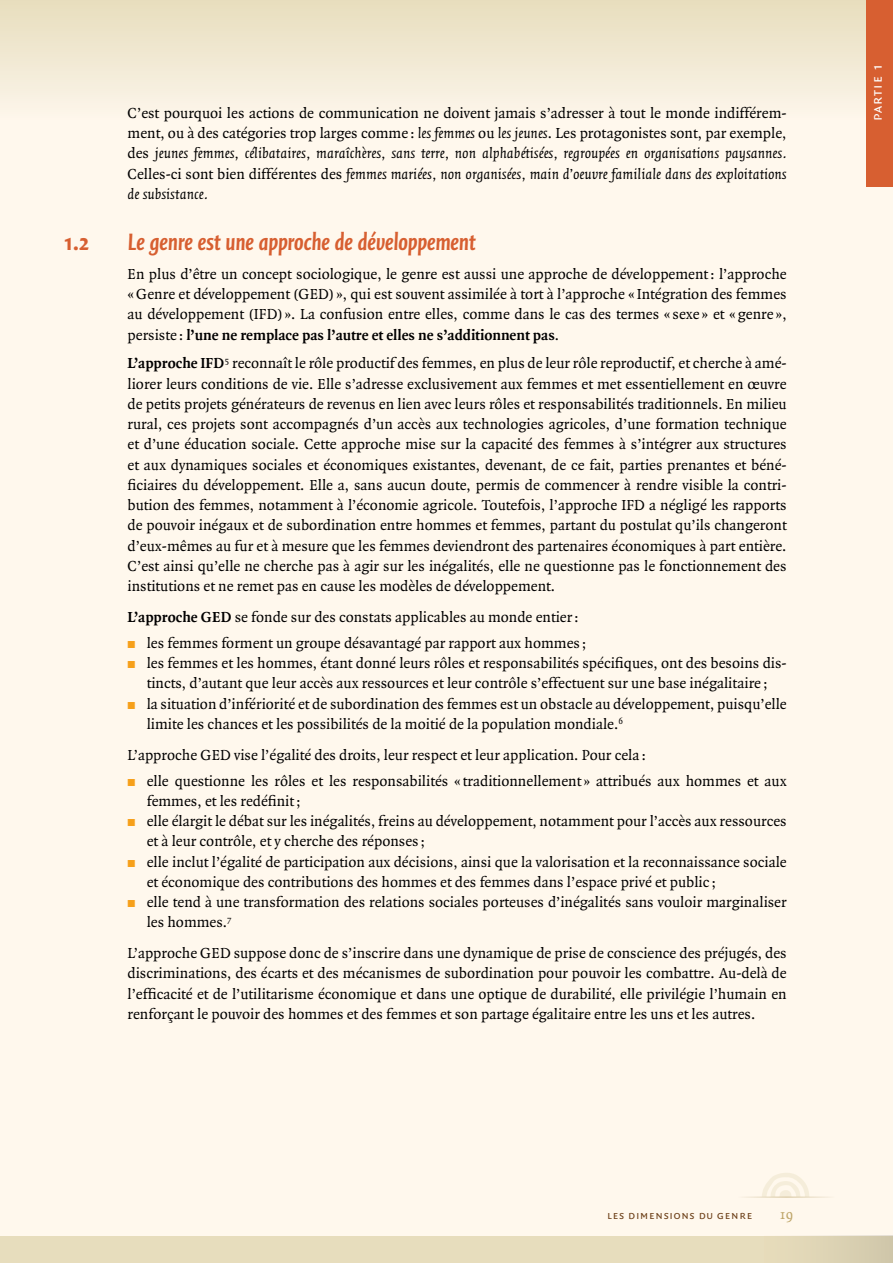
<style>
.page{position:relative;width:893px;height:1263px;background:#fff}
.page>*{position:absolute;margin:0;border:0;box-sizing:border-box;transform-origin:0 0}
.t1{font:italic 700 25.5px "Quadraat Sans Con";letter-spacing:-.01em;color:#d75f31}
.t2{font:700 25.5px "Quadraat Sans Con";color:#d75f31}
.t3{font:15.6px/20.2px "Quadraat";color:#000;text-align:justify}
.t4{font:italic 15.6px/20.2px "Quadraat";color:#000;text-align:justify}
.t5{font:15px "Quadraat Sans Caps";letter-spacing:.065em;color:#fff}
.t6{font:15px "Quadraat";color:#bea568}
.t7{font:12px "Quadraat Sans Caps";letter-spacing:.065em;color:#6e421b}
.s1{font-style:normal}
.s2{font-weight:700}
.s3{color:#f6a01a}
</style>
<div class="page">
<div style="left:0;top:35px;width:893px;height:1228px;background:#fff8ed"></div>
<div style="left:0;top:0;width:893px;height:121px;background:linear-gradient(to bottom,#e7ddbd,#fdf6ec)"></div>
<svg style="left:762px;top:1173px;width:47px;height:23px"></svg>
<hr style="left:737px;top:1196px;width:98px;height:1px;background:#fff">
<div style="left:0;top:1236px;width:893px;height:27px;background:#e5dbb8"></div>
<div style="left:764px;top:1235px;width:129px;height:28px;background:#ddd3b4"></div>
<div style="left:866px;top:0;width:27px;height:187px;background:#d75f31"></div>
<p class="t3" style="left:128px;top:103px;width:661px">C’est pourquoi les actions de communication ne doivent jamais s’adresser à tout le monde indifférem-</p>
<p class="t4" style="left:128px;top:123px;width:661px"><span class="s1">ment, ou à des catégories trop larges comme :</span> les femmes <span class="s1">ou</span> les jeunes<span class="s1">. Les protagonistes sont, par exemple, des</span> jeunes femmes, célibataires, maraîchères, sans terre, non alphabétisées, regroupées en organisations paysannes.<br><span class="s1">Celles-ci sont bien différentes des</span> femmes mariées, non organisées, main d’oeuvre familiale dans des exploitations de subsistance.</p>
<h1 class="t2" style="left:64px;top:227px;width:27px">1.2</h1>
<h1 class="t1" style="left:128px;top:228px;width:350px">Le genre est une approche de développement</h1>
<p class="t3" style="left:128px;top:264px;width:661px">En plus d’être un concept sociologique, le genre est aussi une approche de développement: l’approche «Genre et développement (GED) », qui est souvent assimilée à tort à l’approche « Intégration des femmes au développement (IFD) ». La confusion entre elles, comme dans le cas des termes « sexe » et «genre », persiste : <span class="s2">l’une ne remplace pas l’autre et elles ne s’additionnent pas</span>.</p>
<p class="t3" style="left:128px;top:354px;width:661px"><span class="s2">L’approche IFD</span><sup>5</sup> reconnaît le rôle productif des femmes, en plus de leur rôle reproductif, et cherche à amé&shy;liorer leurs conditions de vie. Elle s’adresse exclusivement aux femmes et met essentiellement en œuvre de petits projets générateurs de revenus en lien avec leurs rôles et responsabilités traditionnels. En milieu rural, ces projets sont accompagnés d’un accès aux technologies agricoles, d’une formation technique et d’une éducation sociale. Cette approche mise sur la capacité des femmes à s’intégrer aux structures et aux dynamiques sociales et économiques existantes, devenant, de ce fait, parties prenantes et béné&shy;ficiaires du développement. Elle a, sans aucun doute, permis de commencer à rendre visible la contri&shy;bution des femmes, notamment à l’économie agricole. Toutefois, l’approche IFD a négligé les rapports de pouvoir inégaux et de subordination entre hommes et femmes, partant du postulat qu’ils changeront d’eux-mêmes au fur et à mesure que les femmes deviendront des partenaires économiques à part entière.<br>C’est ainsi qu’elle ne cherche pas à agir sur les inégalités, elle ne questionne pas le fonctionnement des institutions et ne remet pas en cause les modèles de développement.</p>
<p class="t3" style="left:128px;top:605px;width:460px;line-height:25.8px"><span class="s2">L’approche GED</span> se fonde sur des constats applicables au monde entier: <span class="s3">π</span> les femmes forment un groupe désavantagé par rapport aux hommes ;</p>
<p class="t3" style="left:128px;top:653px;width:661px"><span class="s3">π</span> les femmes et les hommes, étant donné leurs rôles et responsabilités spécifiques, ont des besoins dis-</p>
<p class="t3" style="left:147px;top:674px;width:622px">tincts, d’autant que leur accès aux ressources et leur contrôle s’effectuent sur une base inégalitaire ;</p>
<p class="t3" style="left:128px;top:694px;width:661px"><span class="s3">π</span> la situation d’infériorité et de subordination des femmes est un obstacle au développement, puisqu’elle</p>
<p class="t3" style="left:147px;top:714px;width:478px">limite les chances et les possibilités de la moitié de la population mondiale.<sup>6</sup></p>
<p class="t3" style="left:128px;top:742px;width:661px;line-height:25.8px">L’approche GED vise l’égalité des droits, leur respect et leur application. Pour cela :<br><span class="s3">π</span> elle questionne les rôles et les responsabilités « traditionnellement » attribués aux hommes et aux</p>
<p class="t3" style="left:147px;top:791px;width:155px">femmes, et les redéfinit;</p>
<p class="t3" style="left:128px;top:811px;width:661px"><span class="s3">π</span> elle élargit le débat sur les inégalités, freins au développement, notamment pour l’accès aux ressources</p>
<p class="t3" style="left:147px;top:832px;width:280px">et à leur contrôle, et y cherche des réponses ;</p>
<p class="t3" style="left:128px;top:852px;width:661px"><span class="s3">π</span> elle inclut l’égalité de participation aux décisions, ainsi que la valorisation et la reconnaissance sociale</p>
<p class="t3" style="left:147px;top:872px;width:571px">et économique des contributions des hommes et des femmes dans l’espace privé et public ;</p>
<p class="t3" style="left:128px;top:892px;width:661px"><span class="s3">π</span> elle tend à une transformation des relations sociales porteuses d’inégalités sans vouloir marginaliser</p>
<p class="t3" style="left:147px;top:913px;width:87px">les hommes.<sup>7</sup></p>
<p class="t3" style="left:128px;top:943px;width:661px">L’approche GED suppose donc de s’inscrire dans une dynamique de prise de conscience des préjugés, des discriminations, des écarts et des mécanismes de subordination pour pouvoir les combattre. Au-delà de l’efficacité et de l’utilitarisme économique et dans une optique de durabilité, elle privilégie l’humain en renforçant le pouvoir des hommes et des femmes et son partage égalitaire entre les uns et les autres.</p>
<p class="t7" style="left:607px;top:1208px;width:146px">les dimensions du genre</p>
<p class="t6" style="left:780px;top:1206px;width:15px">19</p>
<p class="t5" style="left:868px;top:121px;width:59px;rotate:-90deg">partie 1</p>
</div>
